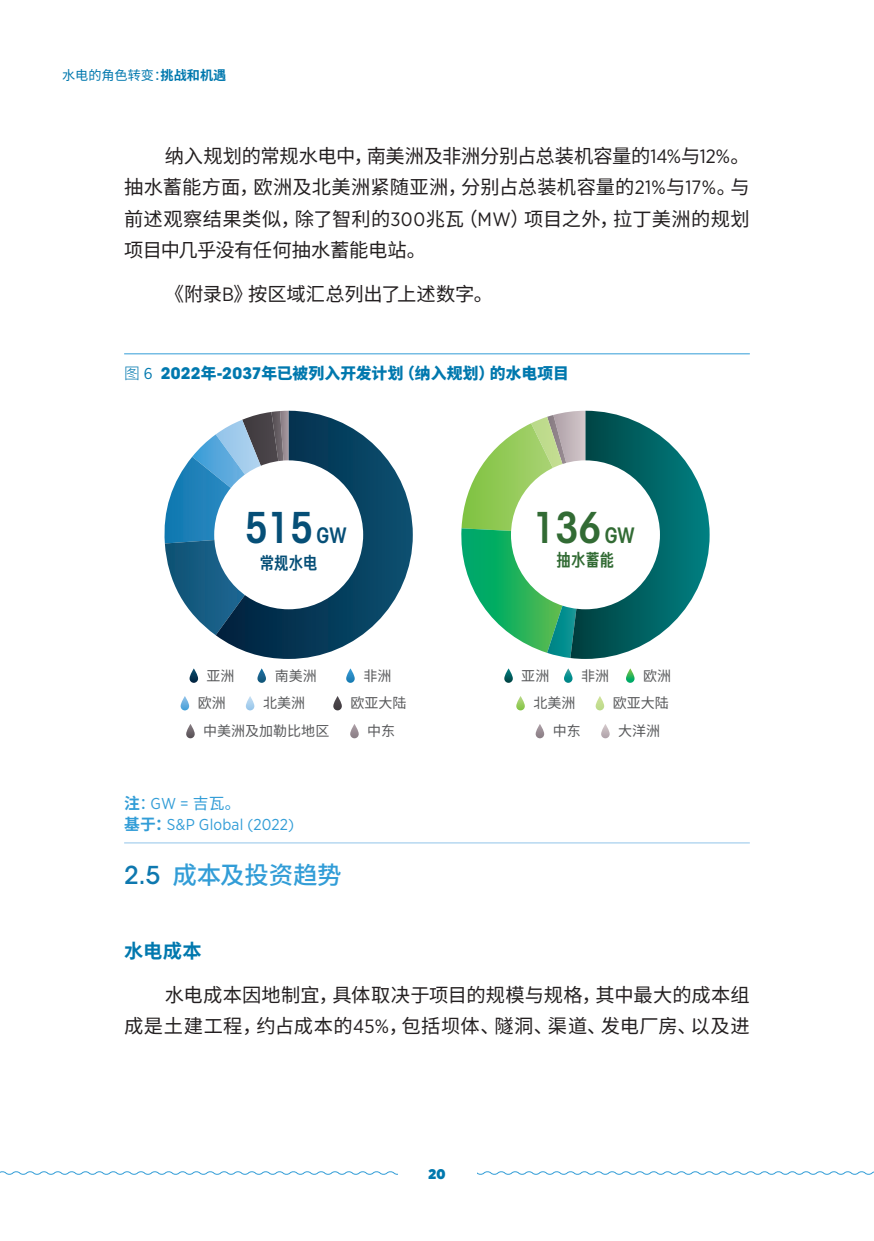
<style>
.page{position:relative;width:874px;height:1241px;background:#fff}
.page>*{position:absolute;margin:0;border:0;box-sizing:border-box;transform-origin:0 0}
.t1{font:600 condensed 42px "ITC Avant Garde Std";color:#064f77}
.t2{font:600 condensed 42px "ITC Avant Garde Std";color:#326b34}
._02_Subheadline{font:500 24.5px "Source Han Sans SC";letter-spacing:-.01em;color:#329dd7}
.Text_Body{font:19.25px/31.5px "Source Han Sans SC";letter-spacing:.005em;color:#231f20;text-align:justify}
._03_Subheadline{font:700 19.25px "Source Han Sans SC";color:#0078ae}
.t3{font:17.5px "FZJUNH CUJW GB1 0";color:#064f77}
.t4{font:17.5px "FZJUNH CUJW GB1 0";color:#326b34}
.Figures_Tables_F{font:800 15.75px "Source Han Sans SC";letter-spacing:.01em;color:#0078ae}
.Sources{font:15.75px "Gotham Narrow";letter-spacing:.01em;color:#329dd7}
.Sources_2{font:15.75px "Source Han Sans SC";color:#329dd7}
.t5{font:14px "Source Han Sans SC";color:#57585a}
.t6{font:900 14px "Gotham Narrow";color:#0078ae}
.t7{font:13.12px "Source Han Sans SC";color:#0078ae}
.s1{font-weight:700}
.s2{font-family:"Gotham Narrow"}
.s3{font-weight:300}
.s4{font-family:"Gotham Narrow";font-weight:400}
.s5{font-family:"ITC Avant Garde Std";font-weight:700}
.s6{font-size:21px}
.s7{font-family:"Source Han Sans SC";font-weight:700}
.s8{font-family:"ITC Avant Garde Std";color:#0e78af}
</style>
<div class="page">
<svg style="left:0;top:1171px;width:873px;height:4px"></svg>
<div style="left:397px;top:1167px;width:79px;height:11px;background:#fff"></div>
<hr style="left:124px;top:353px;width:625px;height:1px;background:#329dd7">
<svg style="left:189px;top:668px;width:9px;height:14px"></svg>
<svg style="left:257px;top:668px;width:9px;height:14px"></svg>
<svg style="left:346px;top:668px;width:8px;height:14px"></svg>
<svg style="left:504px;top:668px;width:8px;height:14px"></svg>
<svg style="left:563px;top:668px;width:9px;height:14px"></svg>
<svg style="left:625px;top:668px;width:9px;height:14px"></svg>
<svg style="left:180px;top:696px;width:9px;height:14px"></svg>
<svg style="left:246px;top:696px;width:8px;height:14px"></svg>
<svg style="left:333px;top:696px;width:8px;height:14px"></svg>
<svg style="left:516px;top:696px;width:8px;height:14px"></svg>
<svg style="left:595px;top:696px;width:9px;height:14px"></svg>
<svg style="left:186px;top:723px;width:9px;height:15px"></svg>
<svg style="left:350px;top:723px;width:8px;height:15px"></svg>
<svg style="left:535px;top:723px;width:9px;height:15px"></svg>
<svg style="left:601px;top:723px;width:8px;height:15px"></svg>
<svg style="left:461px;top:410px;width:248px;height:248px"></svg>
<svg style="left:164px;top:434px;width:52px;height:201px"></svg>
<svg style="left:216px;top:410px;width:196px;height:248px"></svg>
<div style="left:214px;top:460px;width:149px;height:149px;background:#fff;border-radius:50%"></div>
<div style="left:510px;top:460px;width:149px;height:149px;background:#fff;border-radius:50%"></div>
<hr style="left:124px;top:842px;width:625px;height:1px;background:#92c4e9">
<p class="t7" style="left:62px;top:68px;width:166px">水电的角色转变：<span class="s1">挑战和机遇</span></p>
<p class="Text_Body" style="left:124px;top:140px;width:627px;text-indent:41px">纳入规划的常规水电中，南美洲及非洲分别占总装机容量的<span class="s2">14%</span>与<span class="s2">12%</span>。抽水蓄能方面，欧洲及北美洲紧随亚洲，分别占总装机容量的<span class="s2">21%</span>与<span class="s2">17%</span>。与前述观察结果类似，除了智利的<span class="s2">300</span>兆瓦（<span class="s2">MW</span>）项目之外，拉丁美洲的规划项目中几乎没有任何抽水蓄能电站。</p>
<p class="Text_Body" style="left:165px;top:279px;width:330px">《附录<span class="s2">B</span>》按区域汇总列出了上述数字。</p>
<p class="Figures_Tables_F" style="left:124px;top:364px;width:446px"><span class="s3">图</span> <span class="s4">6</span> <span class="s5">2022</span>年<span class="s5">-2037</span>年已被列入开发计划（纳入规划）的水电项目</p>
<h1 class="t1" style="left:244px;top:502px;width:103px">515 <span class="s6">GW</span></h1>
<p class="t3" style="left:260px;top:553px;width:59px">常规水电</p>
<h1 class="t2" style="left:532px;top:501px;width:103px">136 <span class="s6">GW</span></h1>
<p class="t4" style="left:556px;top:550px;width:59px">抽水蓄能</p>
<p class="t5" style="left:206px;top:667px;width:29px">亚洲</p>
<p class="t5" style="left:274px;top:667px;width:43px">南美洲</p>
<p class="t5" style="left:363px;top:667px;width:29px">非洲</p>
<p class="t5" style="left:521px;top:667px;width:29px">亚洲</p>
<p class="t5" style="left:581px;top:667px;width:29px">非洲</p>
<p class="t5" style="left:643px;top:667px;width:29px">欧洲</p>
<p class="t5" style="left:198px;top:695px;width:29px">欧洲</p>
<p class="t5" style="left:263px;top:695px;width:43px">北美洲</p>
<p class="t5" style="left:350px;top:695px;width:57px">欧亚大陆</p>
<p class="t5" style="left:533px;top:695px;width:43px">北美洲</p>
<p class="t5" style="left:612px;top:695px;width:57px">欧亚大陆</p>
<p class="t5" style="left:203px;top:723px;width:127px">中美洲及加勒比地区</p>
<p class="t5" style="left:367px;top:723px;width:29px">中东</p>
<p class="t5" style="left:552px;top:723px;width:29px">中东</p>
<p class="t5" style="left:618px;top:723px;width:43px">大洋洲</p>
<p class="Sources_2" style="left:124px;top:794px;width:118px"><span class="s1">注</span>：<span class="s2">GW =</span> 吉瓦。</p>
<p class="Sources" style="left:124px;top:814px;width:171px"><span class="s7">基于：</span>S&amp;P Global (2022)</p>
<p class="_02_Subheadline" style="left:124px;top:861px;width:219px"><span class="s8">2.5</span> 成本及投资趋势</p>
<p class="_03_Subheadline" style="left:124px;top:939px;width:79px">水电成本</p>
<p class="Text_Body" style="left:124px;top:979px;width:627px;text-align:right">水电成本因地制宜，具体取决于项目的规模与规格，其中最大的成本组<br>成是土建工程，约占成本的<span class="s2">45%</span>，包括坝体、隧洞、渠道、发电厂房、以及进</p>
<p class="t6" style="left:428px;top:1163px;width:18px">20</p>
</div>
